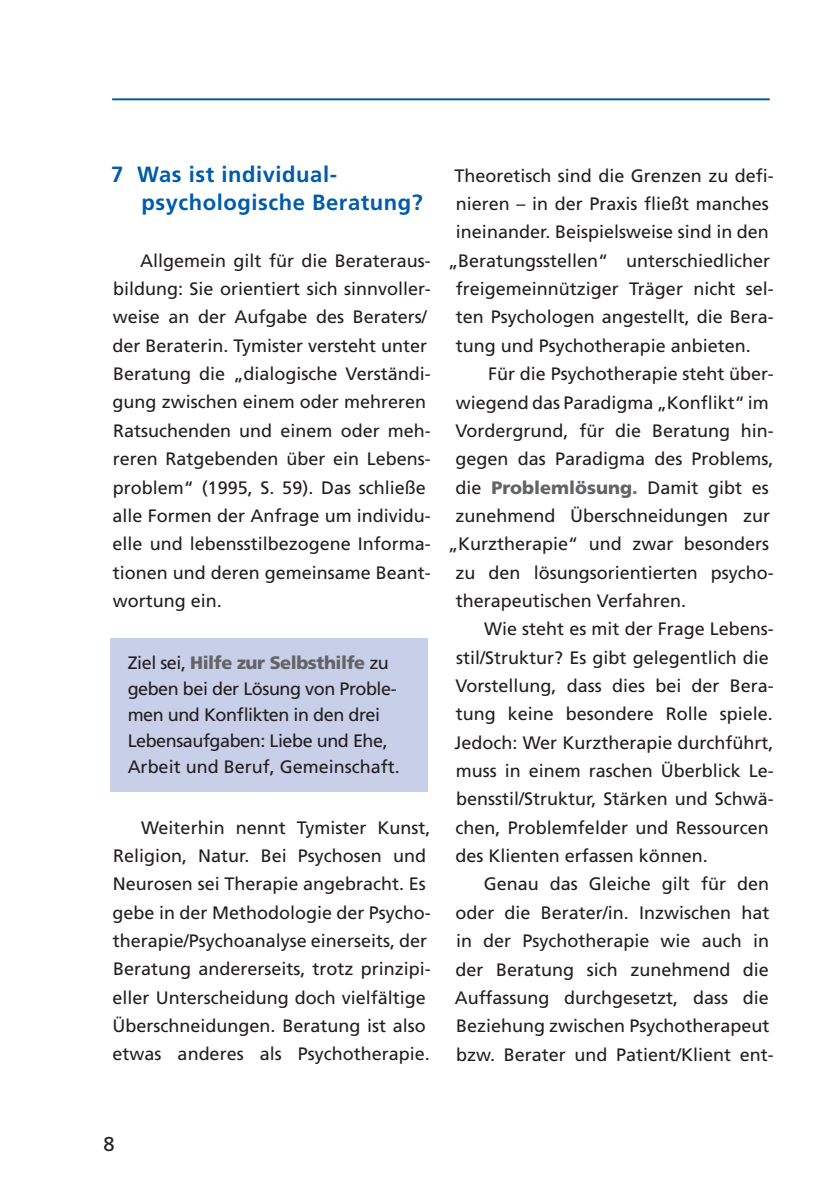
<style>
.page{position:relative;width:834px;height:1184px;background:#fff}
.page>*{position:absolute;margin:0;border:0;box-sizing:border-box;transform-origin:0 0}
.t1{font:700 22px/28.8px "Frutiger";letter-spacing:.025em;color:#005bab}
.t2{font:20px "Frutiger";color:#231f20}
.t3{font:18px/28.4px "Frutiger";color:#231f20}
.t4{font:18px/26px "Frutiger";letter-spacing:-.025em;color:#231f20}
.s1{font-weight:900;color:#636466}
.s2{font-weight:900;color:#6d6e70}
</style>
<div class="page">
<hr style="left:112px;top:98px;width:658px;height:2px;background:#005bab">
<div style="left:111px;top:638px;width:317px;height:153px;background:#c7cfe9"></div>
<p class="t1" style="left:141px;top:161px;width:283px;text-indent:-30px">7 Was ist individual&shy;psychologische Beratung?</p>
<p class="t3" style="left:113px;top:248px;width:320px;text-indent:27px">Allgemein gilt für die Berateraus&shy;bildung: Sie orientiert sich sinnvoller&shy;weise an der Aufgabe des Beraters/ der Beraterin. Tymister versteht unter Beratung die „dialogische Verständi&shy;gung zwischen einem oder mehreren Ratsuchenden und einem oder meh&shy;reren Ratgebenden über ein Lebens&shy;problem“ (1995, S. 59). Das schließe alle Formen der Anfrage um individu&shy;elle und lebensstilbezogene Informa&shy;tionen und deren gemeinsame Beant&shy;wortung ein.</p>
<p class="t4" style="left:128px;top:651px;width:274px">Ziel sei, <span class="s1">Hilfe zur Selbsthilfe</span> zu geben bei der Lösung von Proble&shy;men und Konflikten in den drei<br>Lebensaufgaben: Liebe und Ehe,<br>Arbeit und Beruf, Gemeinschaft.</p>
<p class="t3" style="left:113px;top:815px;width:320px;text-indent:29px">Weiterhin nennt Tymister Kunst, Religion, Natur. Bei Psychosen und Neurosen sei Therapie angebracht. Es gebe in der Methodologie der Psycho&shy;therapie/Psychoanalyse einerseits, der Beratung andererseits, trotz prinzipi&shy;eller Unterscheidung doch vielfältige Überschneidungen. Beratung ist also etwas anderes als Psychotherapie.</p>
<p class="t3" style="left:454px;top:163px;width:321px">Theoretisch sind die Grenzen zu defi-</p>
<p class="t3" style="left:456px;top:191px;width:315px">nieren – in der Praxis fließt manches</p>
<p class="t3" style="left:456px;top:219px;width:315px">ineinander. Beispielsweise sind in den</p>
<p class="t3" style="left:448px;top:248px;width:324px">„Beratungsstellen“ unterschiedlicher</p>
<p class="t3" style="left:456px;top:276px;width:320px">freigemeinnütziger Träger nicht sel-</p>
<p class="t3" style="left:456px;top:304px;width:320px">ten Psychologen angestellt, die Bera-</p>
<p class="t3" style="left:456px;top:333px;width:297px">tung und Psychotherapie anbieten.</p>
<p class="t3" style="left:488px;top:361px;width:287px">Für die Psychotherapie steht über-</p>
<p class="t3" style="left:456px;top:389px;width:314px">wiegend das Paradigma „Konflikt“ im</p>
<p class="t3" style="left:455px;top:418px;width:320px">Vordergrund, für die Beratung hin-</p>
<p class="t3" style="left:456px;top:446px;width:320px">gegen das Paradigma des Problems,</p>
<p class="t3" style="left:456px;top:475px;width:315px">die <span class="s1">Problemlösung</span><span class="s2">.</span> Damit gibt es</p>
<p class="t3" style="left:455px;top:503px;width:316px">zunehmend Überschneidungen zur</p>
<p class="t3" style="left:448px;top:531px;width:322px">„Kurztherapie“ und zwar besonders</p>
<p class="t3" style="left:455px;top:560px;width:320px">zu den lösungsorientierten psycho-</p>
<p class="t3" style="left:456px;top:588px;width:232px">therapeutischen Verfahren.</p>
<p class="t3" style="left:484px;top:616px;width:291px">Wie steht es mit der Frage Lebens-</p>
<p class="t3" style="left:456px;top:645px;width:314px">stil/Struktur? Es gibt gelegentlich die</p>
<p class="t3" style="left:455px;top:673px;width:320px">Vorstellung, dass dies bei der Bera-</p>
<p class="t3" style="left:456px;top:701px;width:319px">tung keine besondere Rolle spiele.</p>
<p class="t3" style="left:455px;top:730px;width:321px">Jedoch: Wer Kurztherapie durchführt,</p>
<p class="t3" style="left:456px;top:758px;width:320px">muss in einem raschen Überblick Le-</p>
<p class="t3" style="left:456px;top:786px;width:319px">bensstil/Struktur, Stärken und Schwä-</p>
<p class="t3" style="left:455px;top:815px;width:315px">chen, Problemfelder und Ressourcen</p>
<p class="t3" style="left:456px;top:843px;width:254px">des Klienten erfassen können.</p>
<p class="t3" style="left:484px;top:871px;width:287px">Genau das Gleiche gilt für den</p>
<p class="t3" style="left:455px;top:900px;width:316px">oder die Berater/in. Inzwischen hat</p>
<p class="t3" style="left:456px;top:928px;width:315px">in der Psychotherapie wie auch in</p>
<p class="t3" style="left:456px;top:956px;width:315px">der Beratung sich zunehmend die</p>
<p class="t3" style="left:455px;top:985px;width:316px">Auffassung durchgesetzt, dass die</p>
<p class="t3" style="left:456px;top:1013px;width:315px">Beziehung zwischen Psychotherapeut</p>
<p class="t3" style="left:456px;top:1042px;width:319px">bzw. Berater und Patient/Klient ent-</p>
<p class="t2" style="left:104px;top:1136px;width:13px">8</p>
</div>
